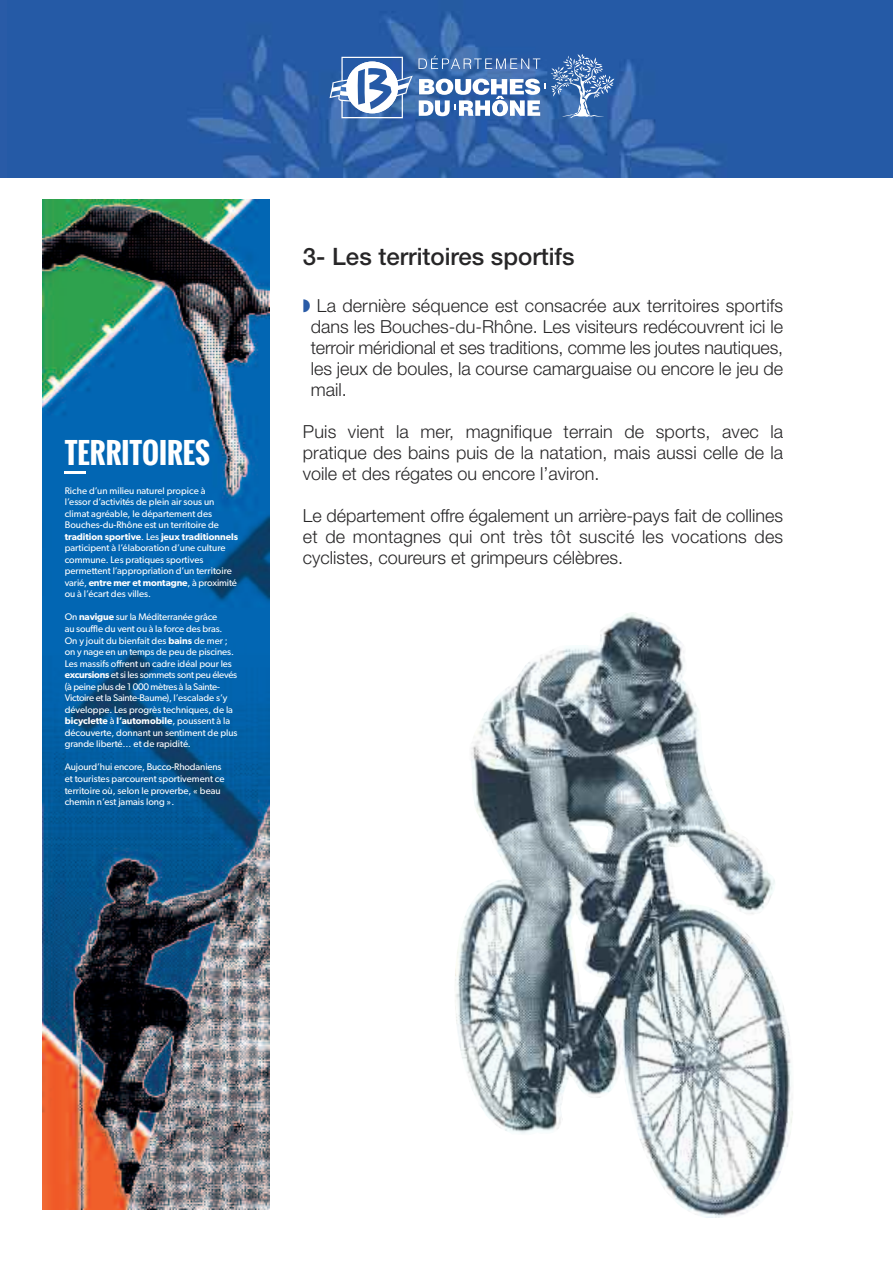
<style>
.page{position:relative;width:893px;height:1263px;background:#fff}
.page>*{position:absolute;margin:0;border:0;box-sizing:border-box;transform-origin:0 0}
.t1{font:700 28.5px "Oswald";color:#fff}
.t2{font:500 24px "Helvetica Neue";color:#272627}
.t3{font:300 18px/21px "Helvetica Neue";color:#272627;text-align:justify}
.t4{font:9.6px/11.6px "Gibson";color:#fff}
.s1{font-weight:600}
</style>
<div class="page">
<img style="left:7px;top:0;width:886px;height:178px">
<svg style="left:329px;top:57px;width:84px;height:61px"></svg>
<svg style="left:419px;top:56px;width:121px;height:13px;background:#5880b8"></svg>
<svg style="left:551px;top:54px;width:63px;height:64px;background:#517cb7"></svg>
<svg style="left:419px;top:79px;width:126px;height:37px"></svg>
<img style="left:43px;top:200px;width:227px;height:1009px">
<hr style="left:65px;top:472px;width:21px;height:2px;background:#fff">
<img style="left:455px;top:613px;width:338px;height:605px">
<h1 class="t1" style="left:65px;top:439px;width:147px">TERRITOIRES</h1>
<p class="t4" style="left:65px;top:485px;width:175px">Riche d’un milieu naturel propice à<br>l’essor d’activités de plein air sous un climat agréable, le département des Bouches-du-Rhône est un territoire de <span class="s1">tradition sportive</span>. Les <span class="s1">jeux traditionnels </span>participent à l’élaboration d’une culture commune. Les pratiques sportives permettent l’appropriation d’un territoire varié, <span class="s1">entre mer et montagne</span>, à proximité ou à l’écart des villes.</p>
<p class="t4" style="left:65px;top:612px;width:174px">On <span class="s1">navigue</span> sur la Méditerranée grâce<br>au souffle du vent ou à la force des bras.<br>On y jouit du bienfait des <span class="s1">bains</span> de mer ; on y nage en un temps de peu de piscines.<br>Les massifs offrent un cadre idéal pour les <span class="s1">excursions</span> et si les sommets sont peu élevés (à peine plus de 1 000 mètres à la Sainte-Victoire et la Sainte-Baume), l’escalade s’y développe. Les progrès techniques, de la <span class="s1">bicyclette</span> à <span class="s1">l’automobile</span>, poussent à la découverte, donnant un sentiment de plus grande liberté… et de rapidité.</p>
<p class="t4" style="left:65px;top:762px;width:161px">Aujourd’hui encore, Bucco-Rhodaniens et touristes parcourent sportivement ce territoire où, selon le proverbe, « beau chemin n’est jamais long ».</p>
<h2 class="t2" style="left:303px;top:237px;width:273px">3- Les territoires sportifs</h2>
<p class="t3" style="left:311px;top:297px;width:474px;text-indent:6px">La dernière séquence est consacrée aux territoires sportifs dans les Bouches-du-Rhône. Les visiteurs redécouvrent ici le terroir méridional et ses traditions, comme les joutes nautiques, les jeux de boules, la course camarguaise ou encore le jeu de mail.</p>
<h3 class="t3" style="left:303px;top:423px;width:482px">Puis vient la mer, magnifique terrain de sports, avec la pratique des bains puis de la natation, mais aussi celle de la voile et des régates ou encore l’aviron.</h3>
<h3 class="t3" style="left:303px;top:507px;width:482px">Le département offre également un arrière-pays fait de collines et de montagnes qui ont très tôt suscité les vocations des cyclistes, coureurs et grimpeurs célèbres.</h3>
</div>
